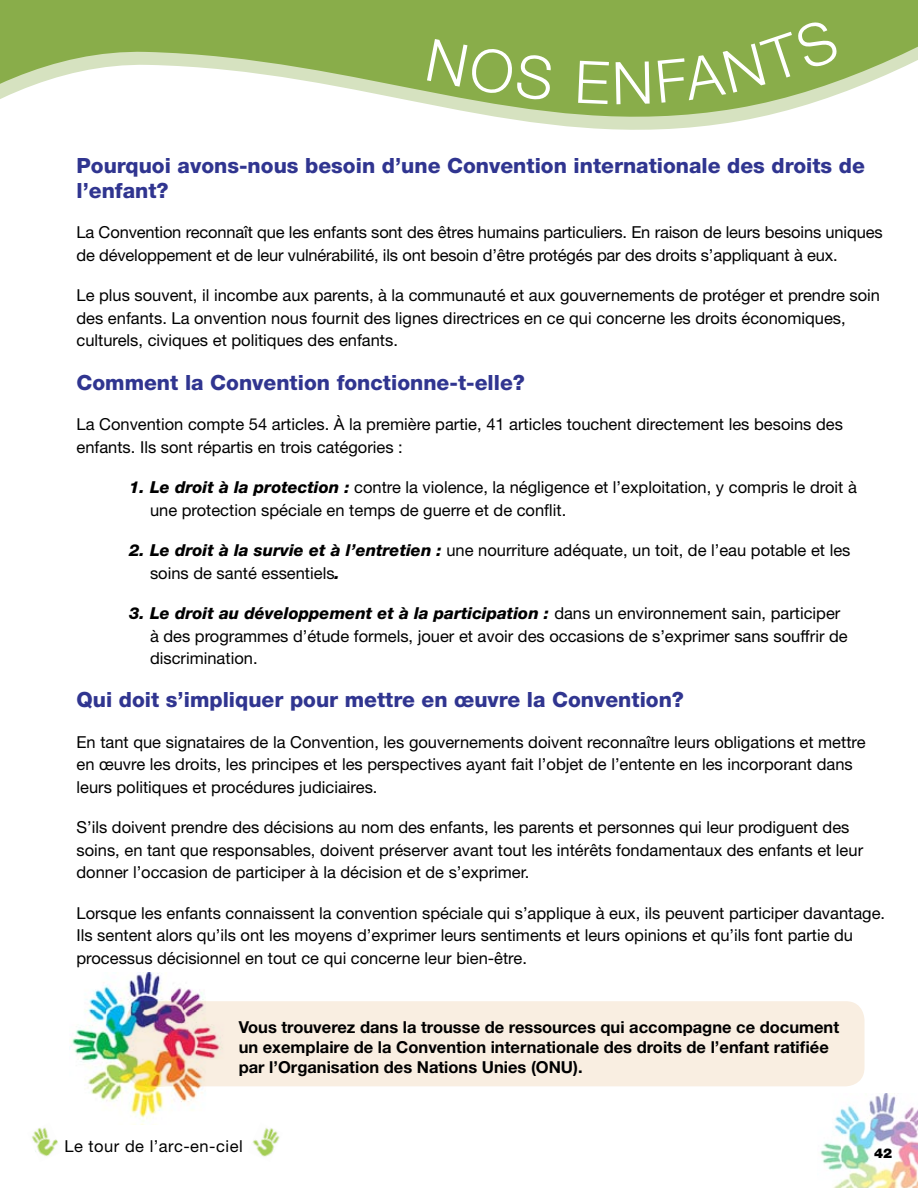
<style>
.page{position:relative;width:918px;height:1188px;background:#fff}
.page>*{position:absolute;margin:0;border:0;box-sizing:border-box;transform-origin:0 0}
.t1{font:800 21px/25.2px "Helvetica Neue";color:#303590}
.t2{font:16.5px/22.5px "Helvetica Neue";color:#000}
.t3{font:700 16.5px/19.8px "Helvetica Neue";color:#000}
.t4{font:16.5px "Helvetica Neue";letter-spacing:.03em;color:#000}
.t5{font:900 13.5px "Helvetica Neue";color:#000}
.s1{font-weight:800;font-style:italic}
</style>
<div class="page">
<img style="left:820px;top:1094px;width:98px;height:94px">
<svg style="left:428px;top:0;width:490px;height:130px"></svg>
<img style="left:31px;top:1127px;width:27px;height:30px">
<img style="left:252px;top:1128px;width:28px;height:29px">
<div style="left:127px;top:1001px;width:738px;height:85px;background:#f9eee1;border-radius:19px"></div>
<img style="left:69px;top:973px;width:165px;height:151px">
<svg style="left:0;top:0;width:906px;height:104px"></svg>
<p class="t1" style="left:76px;top:153px;width:790px">Pourquoi avons-nous besoin d’une Convention internationale des droits de l’enfant?</p>
<p class="t2" style="left:76px;top:221px;width:808px">La Convention reconnaît que les enfants sont des êtres humains particuliers. En raison de leurs besoins uniques de développement et de leur vulnérabilité, ils ont besoin d’être protégés par des droits s’appliquant à eux.</p>
<p class="t2" style="left:76px;top:284px;width:805px">Le plus souvent, il incombe aux parents, à la communauté et aux gouvernements de protéger et prendre soin des enfants. La onvention nous fournit des lignes directrices en ce qui concerne les droits économiques, culturels, civiques et politiques des enfants.</p>
<p class="t1" style="left:76px;top:369px;width:450px">Comment la Convention fonctionne-t-elle?</p>
<p class="t2" style="left:76px;top:413px;width:768px">La Convention compte 54 articles. À la première partie, 41 articles touchent directement les besoins des enfants. Ils sont répartis en trois catégories :</p>
<p class="t2" style="left:150px;top:476px;width:708px;text-indent:-21px"><span class="s1">1. Le droit à la protection :</span> contre la violence, la négligence et l’exploitation, y compris le droit à une protection spéciale en temps de guerre et de conflit.</p>
<p class="t2" style="left:150px;top:539px;width:702px;text-indent:-21px"><span class="s1">2. Le droit à la survie et à l’entretien :</span> une nourriture adéquate, un toit, de l’eau potable et les soins de santé essentiels<span class="s1">.</span></p>
<p class="t2" style="left:150px;top:602px;width:699px;text-indent:-21px"><span class="s1">3. Le droit au développement et à la participation :</span> dans un environnement sain, participer à des programmes d’étude formels, jouer et avoir des occasions de s’exprimer sans souffrir de discrimination.</p>
<p class="t1" style="left:76px;top:687px;width:609px">Qui doit s’impliquer pour mettre en œuvre la Convention?</p>
<p class="t2" style="left:76px;top:730px;width:791px">En tant que signataires de la Convention, les gouvernements doivent reconnaître leurs obligations et mettre en œuvre les droits, les principes et les perspectives ayant fait l’objet de l’entente en les incorporant dans leurs politiques et procédures judiciaires.</p>
<p class="t2" style="left:76px;top:816px;width:788px">S’ils doivent prendre des décisions au nom des enfants, les parents et personnes qui leur prodiguent des soins, en tant que responsables, doivent préserver avant tout les intérêts fondamentaux des enfants et leur donner l’occasion de participer à la décision et de s’exprimer.</p>
<p class="t2" style="left:76px;top:901px;width:810px">Lorsque les enfants connaissent la convention spéciale qui s’applique à eux, ils peuvent participer davantage.<br>Ils sentent alors qu’ils ont les moyens d’exprimer leurs sentiments et leurs opinions et qu’ils font partie du processus décisionnel en tout ce qui concerne leur bien-être.</p>
<p class="t3" style="left:239px;top:1017px;width:602px">Vous trouverez dans la trousse de ressources qui accompagne ce document un exemplaire de la Convention internationale des droits de l’enfant ratifiée par l’Organisation des Nations Unies (ONU).</p>
<p class="t4" style="left:64px;top:1136px;width:180px">Le tour de l’arc-en-ciel</p>
<p class="t5" style="left:874px;top:1145px;width:20px">42</p>
</div>
